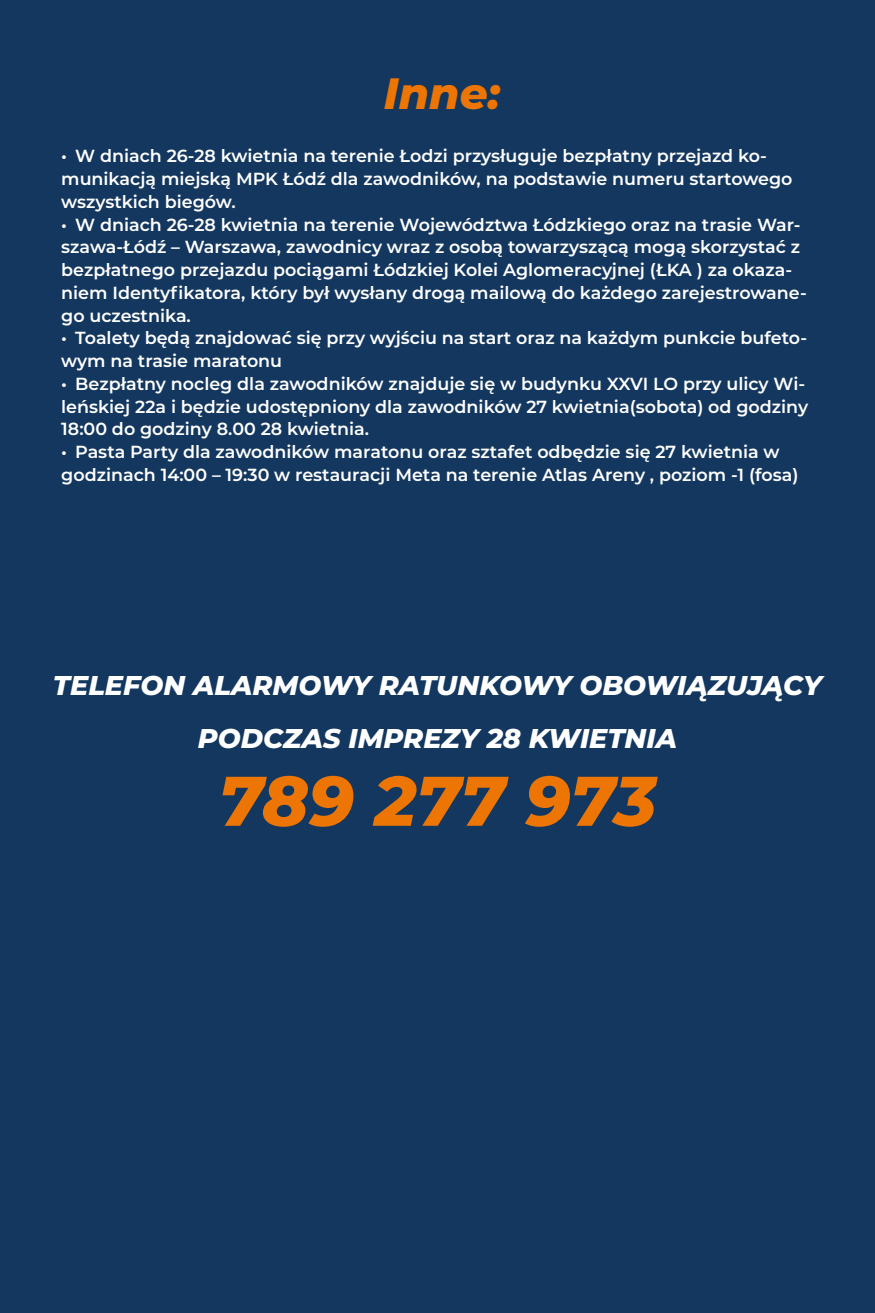
<style>
.page{position:relative;width:875px;height:1313px;background:#fff}
.page>*{position:absolute;margin:0;border:0;box-sizing:border-box;transform-origin:0 0}
.t1{font:italic 800 70px "Montserrat";color:#ec7503}
.t2{font:italic 800 43.75px "Montserrat";color:#ec7503}
.t3{font:italic 800 27.12px/52.7px "Montserrat";color:#fff;text-align:center}
.t4{font:600 17.5px/22.8px "Montserrat";color:#fff}
</style>
<div class="page">
<div style="left:0;top:0;width:875px;height:1312px;background:#13375f"></div>
<h2 class="t2" style="left:384px;top:61px;width:118px">Inne:</h2>
<p class="t4" style="left:61px;top:144px;width:733px">• W dniach 26-28 kwietnia na terenie Łodzi przysługuje bezpłatny przejazd ko&shy;munikacją miejską MPK Łódź dla zawodników, na podstawie numeru startowego wszystkich biegów.</p>
<p class="t4" style="left:61px;top:212px;width:747px">• W dniach 26-28 kwietnia na terenie Województwa Łódzkiego oraz na trasie War&shy;szawa-Łódź – Warszawa, zawodnicy wraz z osobą towarzyszącą mogą skorzystać z bezpłatnego przejazdu pociągami Łódzkiej Kolei Aglomeracyjnej (ŁKA ) za okaza&shy;niem Identyfikatora, który był wysłany drogą mailową do każdego zarejestrowane&shy;go uczestnika.</p>
<p class="t4" style="left:61px;top:326px;width:747px">• Toalety będą znajdować się przy wyjściu na start oraz na każdym punkcie bufeto&shy;wym na trasie maratonu</p>
<p class="t4" style="left:61px;top:371px;width:748px">• Bezpłatny nocleg dla zawodników znajduje się w budynku XXVI LO przy ulicy Wi&shy;leńskiej 22a i będzie udostępniony dla zawodników 27 kwietnia(sobota) od godziny<br>18:00 do godziny 8.00 28 kwietnia.</p>
<p class="t4" style="left:61px;top:440px;width:739px">• Pasta Party dla zawodników maratonu oraz sztafet odbędzie się 27 kwietnia w godzinach 14:00 – 19:30 w restauracji Meta na terenie Atlas Areny , poziom -1 (fosa)</p>
<h3 class="t3" style="left:53px;top:657px;width:771px">TELEFON ALARMOWY RATUNKOWY OBOWIĄZUJĄCY<br>PODCZAS IMPREZY 28 KWIETNIA</h3>
<h1 class="t1" style="left:219px;top:749px;width:439px">789 277 973</h1>
</div>
